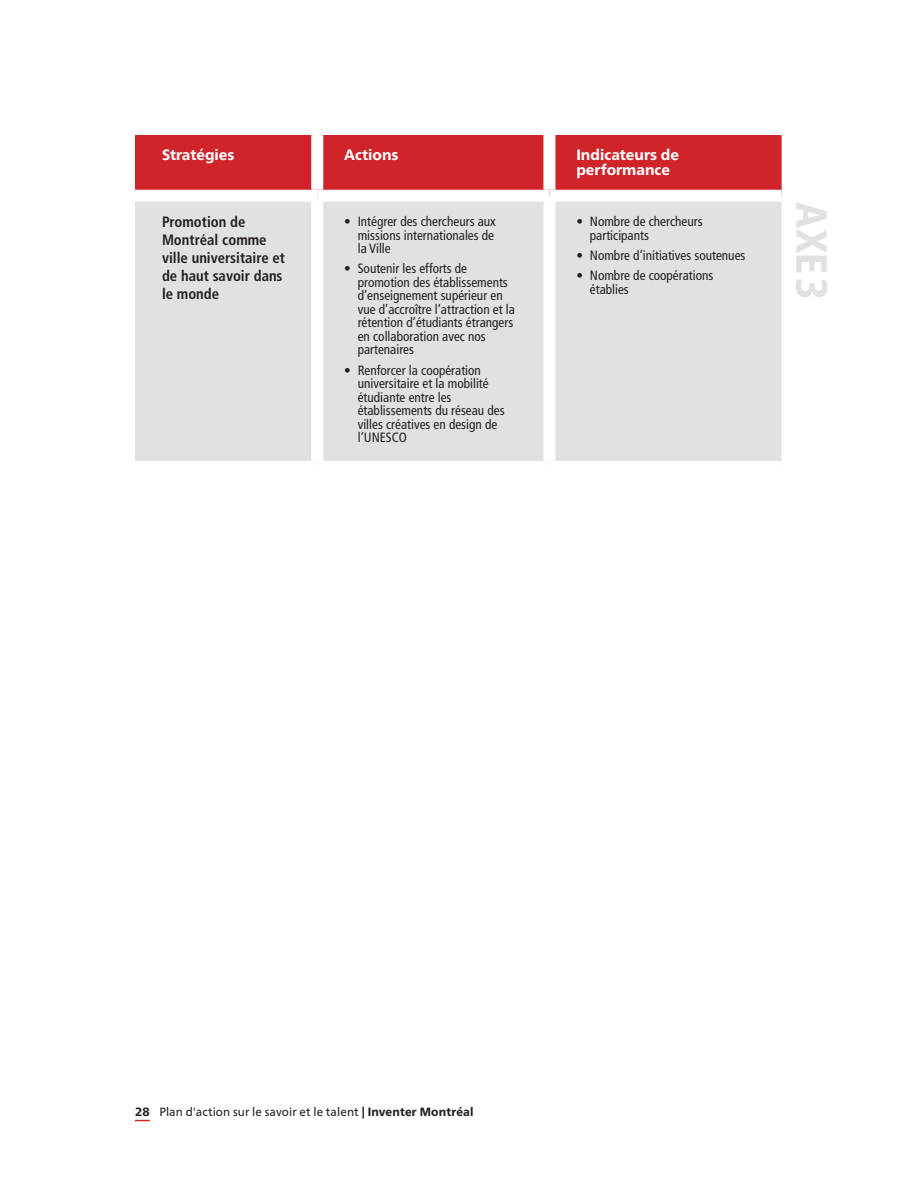
<style>
.page{position:relative;width:918px;height:1188px;background:#fff}
.page>*{position:absolute;margin:0;border:0;box-sizing:border-box;transform-origin:0 0}
.Titre{font:800 condensed 43.5px "Frutiger Neue LT Pro";color:#e0e1e3;scale:.94 1}
.Texte{font:700 condensed 15px/18px "Frutiger";color:#231f20}
.TAB_Enoncé{font:800 15px/15px "Frutiger Neue LT Pro";color:#fff}
.t1{font:condensed 13.5px/13.5px "Frutiger";color:#231f20}
.t2{font:12px "Frutiger Neue LT Pro";letter-spacing:.01em;color:#231f20;scale:.96 1}
.s1{font-weight:800}
</style>
<div class="page">
<div style="left:135px;top:135px;width:647px;height:55px;background:#d1232a"></div>
<div style="left:135px;top:202px;width:647px;height:259px;background:#e0e1e3"></div>
<div style="left:311px;top:135px;width:12px;height:55px;background:#fff"></div>
<div style="left:543px;top:135px;width:12px;height:55px;background:#fff"></div>
<div style="left:311px;top:202px;width:12px;height:259px;background:#fff"></div>
<div style="left:543px;top:202px;width:12px;height:259px;background:#fff"></div>
<svg style="left:135px;top:1120px;width:15px;height:1px"></svg>
<p class="TAB_Enoncé" style="left:162px;top:147px;width:74px">Stratégies</p>
<p class="TAB_Enoncé" style="left:344px;top:147px;width:56px">Actions</p>
<p class="TAB_Enoncé" style="left:576px;top:147px;width:104px">Indicateurs de performance</p>
<p class="Texte" style="left:162px;top:213px;width:125px">Promotion de<br>Montréal comme ville universitaire et de haut savoir dans le monde</p>
<p class="t1" style="left:358px;top:215px;width:140px;text-indent:-14px">• Intégrer des chercheurs aux missions internationales de la Ville</p>
<p class="t1" style="left:590px;top:215px;width:114px;text-indent:-14px">• Nombre de chercheurs participants</p>
<p class="t1" style="left:576px;top:249px;width:171px">• Nombre d’initiatives soutenues</p>
<p class="t1" style="left:590px;top:269px;width:125px;text-indent:-14px">• Nombre de coopérations établies</p>
<p class="t1" style="left:358px;top:262px;width:159px;text-indent:-14px">• Soutenir les efforts de promotion des établissements d’enseignement supérieur en vue d’accroître l’attraction et la rétention d’étudiants étrangers en collaboration avec nos partenaires</p>
<p class="t1" style="left:358px;top:363px;width:148px;text-indent:-14px">• Renforcer la coopération universitaire et la mobilité étudiante entre les établissements du réseau des villes créatives en design de l’UNESCO</p>
<p class="Titre" style="left:838px;top:202px;width:105px;rotate:90deg">AXE3</p>
<p class="t2" style="left:135px;top:1105px;width:354px"><span class="s1">28</span> Plan d'action sur le savoir et le talent <span class="s1">| Inventer Montréal</span></p>
</div>
